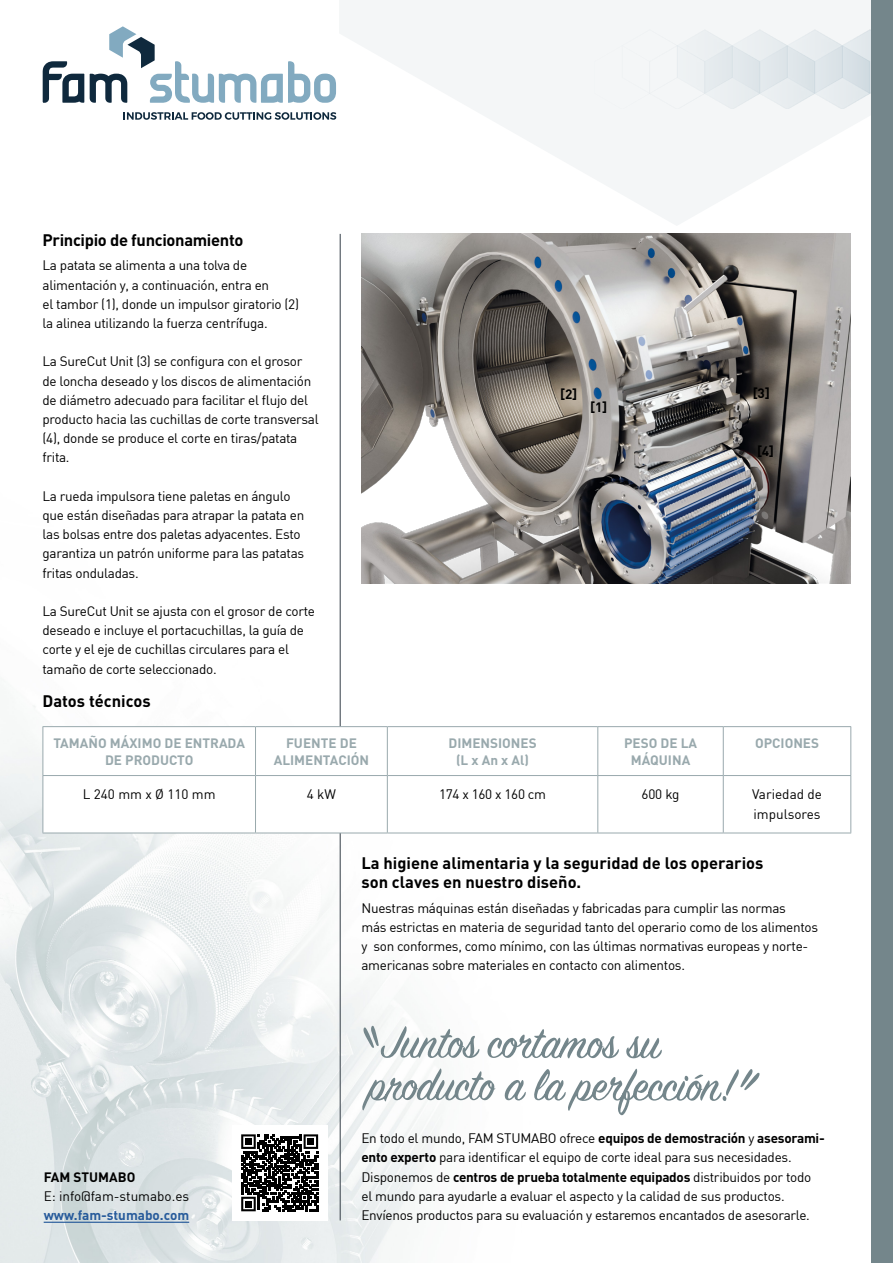
<style>
.page{position:relative;width:893px;height:1263px;background:#fff}
.page>*{position:absolute;margin:0;border:0;box-sizing:border-box;transform-origin:0 0}
.Titel{font:700 16.5px/19.2px "DIN";color:#000}
.Titel-2{font:700 16.5px "DIN";letter-spacing:-.02em;color:#000}
.Txt{font:13.5px/19.2px "DIN";letter-spacing:-.02em;color:#000}
.t1{font:700 13.5px/16.5px "DIN";color:#99a9ad;text-align:center}
.Txt-2{font:13.5px/19.2px "DIN";color:#000}
.t2{font:700 13.5px "DIN";color:#000}
.t3{font:700 13.5px "DIN";color:#275b9b}
.Paragraph_Style_1{font:13.5px "DIN";color:#000}
.s1{font-weight:700}
</style>
<div class="page">
<img style="left:0;top:69px;width:872px;height:1194px">
<svg style="left:339px;top:0;width:533px;height:226px;fill:#f4f6f7"></svg>
<img style="left:594px;top:27px;width:278px;height:81px">
<div style="left:872px;top:0;width:21px;height:1263px;background:#74868b"></div>
<hr style="left:340px;top:234px;width:1px;height:986px;background:#343e47">
<div style="left:232px;top:1125px;width:95px;height:95px;background:#fff"></div>
<svg style="left:43px;top:61px;width:41px;height:42px"></svg>
<svg style="left:90px;top:26px;width:246px;height:77px"></svg>
<svg style="left:124px;top:112px;width:212px;height:8px"></svg>
<hr style="left:44px;top:1222px;width:145px;height:1px;background:#275b9b">
<svg style="left:363px;top:1025px;width:299px;height:34px"></svg>
<svg style="left:362px;top:1068px;width:398px;height:48px"></svg>
<svg style="left:241px;top:1134px;width:77px;height:77px"></svg>
<div style="left:245px;top:1138px;width:7px;height:7px;background:#000"></div>
<div style="left:308px;top:1138px;width:6px;height:7px;background:#000"></div>
<div style="left:245px;top:1201px;width:7px;height:6px;background:#000"></div>
<svg style="left:44px;top:727px;width:806px;height:48px"></svg>
<svg style="left:44px;top:776px;width:806px;height:57px"></svg>
<hr style="left:43px;top:726px;width:212px;height:1px;background:#99a9ad">
<hr style="left:43px;top:727px;width:1px;height:48px;background:#99a9ad">
<hr style="left:255px;top:726px;width:132px;height:1px;background:#99a9ad">
<hr style="left:255px;top:727px;width:1px;height:48px;background:#99a9ad">
<hr style="left:387px;top:726px;width:211px;height:1px;background:#99a9ad">
<hr style="left:387px;top:727px;width:1px;height:48px;background:#99a9ad">
<hr style="left:598px;top:726px;width:125px;height:1px;background:#99a9ad">
<hr style="left:597px;top:727px;width:1px;height:48px;background:#99a9ad">
<hr style="left:723px;top:726px;width:128px;height:1px;background:#99a9ad">
<hr style="left:723px;top:727px;width:1px;height:48px;background:#99a9ad">
<hr style="left:850px;top:727px;width:1px;height:48px;background:#99a9ad">
<hr style="left:43px;top:775px;width:212px;height:1px;background:#99a9ad">
<hr style="left:43px;top:776px;width:1px;height:57px;background:#99a9ad">
<hr style="left:255px;top:775px;width:132px;height:1px;background:#99a9ad">
<hr style="left:255px;top:776px;width:1px;height:57px;background:#99a9ad">
<hr style="left:387px;top:775px;width:211px;height:1px;background:#99a9ad">
<hr style="left:387px;top:776px;width:1px;height:57px;background:#99a9ad">
<hr style="left:598px;top:775px;width:125px;height:1px;background:#99a9ad">
<hr style="left:597px;top:776px;width:1px;height:57px;background:#99a9ad">
<hr style="left:723px;top:775px;width:128px;height:1px;background:#99a9ad">
<hr style="left:723px;top:776px;width:1px;height:57px;background:#99a9ad">
<hr style="left:850px;top:776px;width:1px;height:57px;background:#99a9ad">
<hr style="left:43px;top:833px;width:212px;height:1px;background:#99a9ad">
<hr style="left:255px;top:833px;width:132px;height:1px;background:#99a9ad">
<hr style="left:387px;top:833px;width:211px;height:1px;background:#99a9ad">
<hr style="left:598px;top:833px;width:125px;height:1px;background:#99a9ad">
<hr style="left:723px;top:833px;width:128px;height:1px;background:#99a9ad">
<img style="left:361px;top:234px;width:489px;height:349px">
<p class="Titel-2" style="left:43px;top:229px;width:202px">Principio de funcionamiento</p>
<p class="Txt" style="left:43px;top:256px;width:258px">La patata se alimenta a una tolva de alimentación y, a continuación, entra en<br>el tambor (1), donde un impulsor giratorio (2) la alinea utilizando la fuerza centrífuga.</p>
<p class="Txt" style="left:43px;top:352px;width:278px">La SureCut Unit (3) se configura con el grosor de loncha deseado y los discos de alimentación de diámetro adecuado para facilitar el flujo del producto hacia las cuchillas de corte transversal (4), donde se produce el corte en tiras/patata frita.</p>
<p class="Txt" style="left:43px;top:486px;width:263px">La rueda impulsora tiene paletas en ángulo que están diseñadas para atrapar la patata en las bolsas entre dos paletas adyacentes. Esto garantiza un patrón uniforme para las patatas fritas onduladas.</p>
<p class="Txt" style="left:43px;top:601px;width:274px">La SureCut Unit se ajusta con el grosor de corte deseado e incluye el portacuchillas, la guía de corte y el eje de cuchillas circulares para el tamaño de corte seleccionado.</p>
<p class="Titel" style="left:43px;top:690px;width:110px">Datos técnicos</p>
<p class="t2" style="left:560px;top:385px;width:18px">[2]</p>
<p class="t2" style="left:753px;top:384px;width:18px">[3]</p>
<p class="t2" style="left:590px;top:398px;width:18px">[1]</p>
<p class="t2" style="left:757px;top:442px;width:18px">[4]</p>
<p class="t1" style="left:53px;top:735px;width:193px">TAMAÑO MÁXIMO DE ENTRADA<br>DE PRODUCTO</p>
<p class="t1" style="left:274px;top:735px;width:97px">FUENTE DE<br>ALIMENTACIÓN</p>
<p class="t1" style="left:448px;top:735px;width:90px">DIMENSIONES (L x An x Al)</p>
<p class="t1" style="left:624px;top:735px;width:75px">PESO DE LA<br>MÁQUINA</p>
<p class="t1" style="left:755px;top:735px;width:66px">OPCIONES</p>
<p class="Paragraph_Style_1" style="left:83px;top:786px;width:134px">L 240 mm x Ø 110 mm</p>
<p class="Txt" style="left:307px;top:785px;width:31px">4 kW</p>
<p class="Txt" style="left:439px;top:785px;width:109px">174 x 160 x 160 cm</p>
<p class="Txt" style="left:641px;top:785px;width:40px">600 kg</p>
<p class="Txt-2" style="left:752px;top:785px;width:71px">Variedad de impulsores</p>
<p class="t2" style="left:44px;top:1168px;width:93px">FAM STUMABO</p>
<p class="Txt-2" style="left:44px;top:1186px;width:147px">E: info@fam-stumabo.es</p>
<p class="t3" style="left:44px;top:1207px;width:147px">www.fam-stumabo.com</p>
<p class="Titel" style="left:361px;top:852px;width:404px">La higiene alimentaria y la seguridad de los operarios son claves en nuestro diseño.</p>
<p class="Txt" style="left:361px;top:898px;width:458px">Nuestras máquinas están diseñadas y fabricadas para cumplir las normas<br>más estrictas en materia de seguridad tanto del operario como de los alimentos y son conformes, como mínimo, con las últimas normativas europeas y norte&shy;americanas sobre materiales en contacto con alimentos.</p>
<p class="Txt" style="left:361px;top:1128px;width:465px">En todo el mundo, FAM STUMABO ofrece <span class="s1">equipos de demostración</span> y <span class="s1">asesorami&shy;ento experto</span> para identificar el equipo de corte ideal para sus necesidades.<br>Disponemos de <span class="s1">centros de prueba totalmente equipados</span> distribuidos por todo el mundo para ayudarle a evaluar el aspecto y la calidad de sus productos.<br>Envíenos productos para su evaluación y estaremos encantados de asesorarle.</p>
</div>
